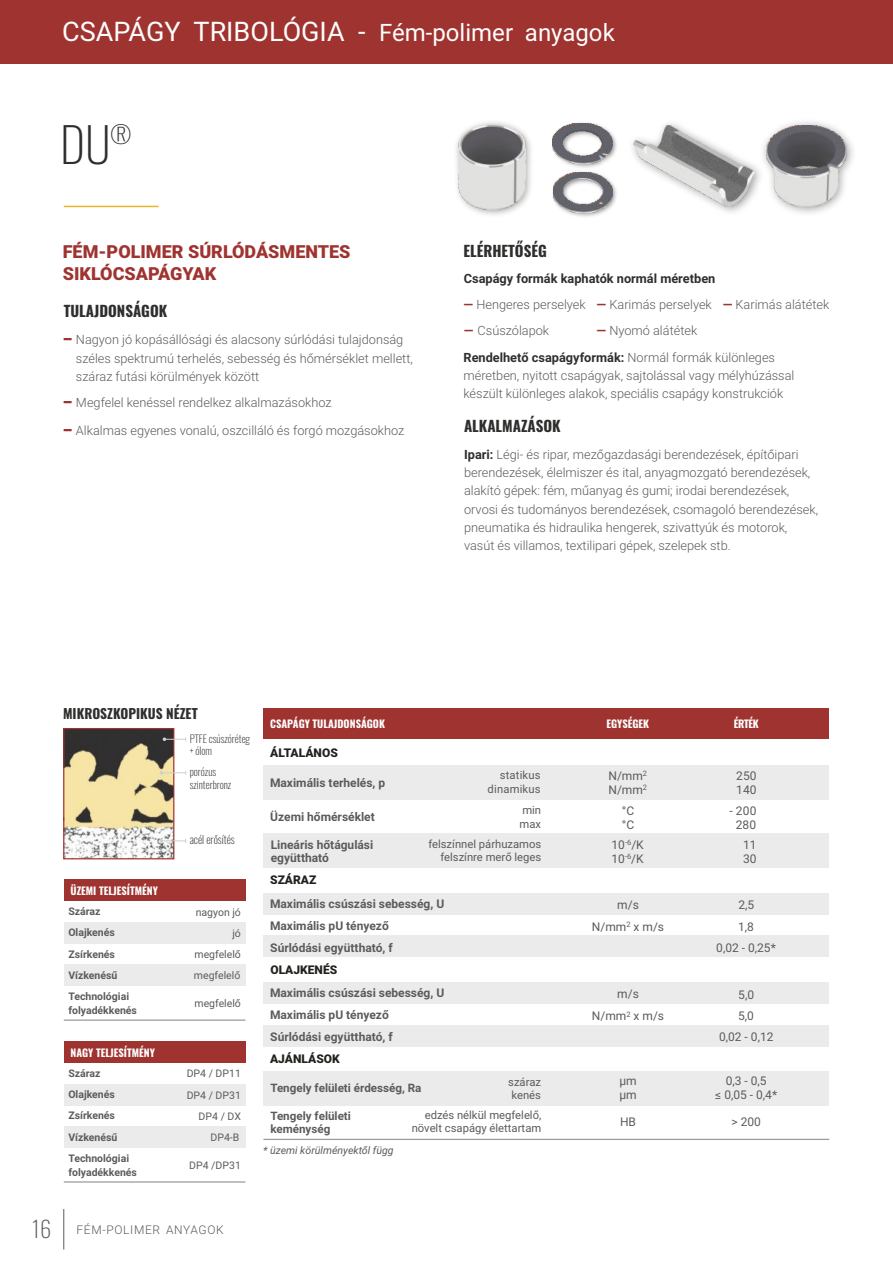
<style>
.page{position:relative;width:893px;height:1263px;background:#fff}
.page>*{position:absolute;margin:0;border:0;box-sizing:border-box;transform-origin:0 0}
.t1{font:200 48px "Oswald";color:#2e2e2d}
.t2{font:27px "Roboto";color:#fefefe}
.t3{font:200 24px "Oswald";color:#2e2e2d}
.t4{font:900 18px/21.6px "Roboto";color:#9f3330}
.t5{font:700 15px "Oswald";color:#2e2e2d}
.t6{font:700 13.5px "Oswald";color:#2e2e2d}
.t7{font:300 12.75px/18.1px "Roboto";color:#5c5b5b}
.t8{font:700 12.75px "Roboto";color:#2e2e2d}
.t9{font:700 12px/21.8px "Roboto";color:#5c5b5b}
.t10{font:12px/14.4px "Roboto";color:#5c5b5b}
.t11{font:900 12px "Roboto";color:#21211d}
.t12{font:300 12px "Roboto";letter-spacing:.055em;color:#5c5b5b}
.t13{font:700 11.7px/12.6px "Roboto";color:#5c5b5b}
.t14{font:11.25px/13.5px "Roboto";color:#5c5b5b;text-align:right}
.t15{font:200 11.1px "Oswald";color:#2e2e2d}
.t16{font:700 10.5px/21.3px "Roboto";color:#5c5b5b}
.t17{font:10.5px/21.3px "Roboto";color:#5c5b5b;text-align:right}
.t18{font:700 10.5px "Oswald";color:#fefefe}
.t19{font:200 10.5px/12.9px "Oswald";color:#2e2e2d}
.t20{font:italic 10.5px "Roboto";color:#5c5b5b}
.t21{font:7.5px "Roboto";color:#5c5b5b}
.s1{font-size:24px}
.s2{font-weight:700;color:#9f3330}
.s3{font-weight:700;color:#2e2e2d}
.s4{font-family:"Oswald";font-weight:200;font-size:22.5px}
</style>
<div class="page">
<img style="left:65px;top:730px;width:107px;height:127px">
<div style="left:263px;top:893px;width:566px;height:21px;background:#ebebeb"></div>
<div style="left:263px;top:982px;width:566px;height:22px;background:#ebebeb"></div>
<div style="left:263px;top:936px;width:566px;height:21px;background:#ebebeb"></div>
<div style="left:263px;top:1025px;width:566px;height:21px;background:#ebebeb"></div>
<div style="left:263px;top:1071px;width:566px;height:34px;background:#ebebeb"></div>
<div style="left:263px;top:834px;width:566px;height:34px;background:#ebebeb"></div>
<div style="left:263px;top:766px;width:566px;height:34px;background:#ebebeb"></div>
<hr style="left:64px;top:206px;width:95px;height:1px;background:#e9b72c">
<div style="left:63px;top:728px;width:111px;height:131px;border:1px solid #9f3330"></div>
<hr style="left:263px;top:1139px;width:566px;height:1px;background:#9c9c9c">
<div style="left:64px;top:1042px;width:181px;height:21px;background:#9f3330"></div>
<svg style="left:160px;top:839px;width:26px;height:4px"></svg>
<svg style="left:160px;top:771px;width:26px;height:4px"></svg>
<svg style="left:163px;top:737px;width:23px;height:4px"></svg>
<div style="left:64px;top:1127px;width:181px;height:21px;background:#ebebeb"></div>
<div style="left:64px;top:1084px;width:181px;height:21px;background:#ebebeb"></div>
<hr style="left:64px;top:1181px;width:181px;height:1px;background:#9c9c9c">
<hr style="left:63px;top:1209px;width:1px;height:40px;background:#5c5b5b">
<img style="left:632px;top:123px;width:113px;height:90px">
<img style="left:633px;top:126px;width:120px;height:80px">
<img style="left:753px;top:122px;width:100px;height:91px">
<img style="left:767px;top:126px;width:79px;height:80px">
<img style="left:456px;top:122px;width:75px;height:93px">
<img style="left:459px;top:125px;width:66px;height:84px">
<img style="left:552px;top:122px;width:65px;height:45px">
<img style="left:553px;top:123px;width:60px;height:40px">
<img style="left:552px;top:167px;width:65px;height:50px">
<img style="left:553px;top:172px;width:59px;height:40px">
<div style="left:0;top:0;width:893px;height:64px;background:#9f3330"></div>
<div style="left:64px;top:965px;width:181px;height:21px;background:#ebebeb"></div>
<div style="left:64px;top:922px;width:181px;height:21px;background:#ebebeb"></div>
<div style="left:64px;top:880px;width:181px;height:21px;background:#9f3330"></div>
<hr style="left:64px;top:1019px;width:181px;height:2px;background:#9c9c9c">
<div style="left:263px;top:708px;width:566px;height:31px;background:#9f3330"></div>
<h2 class="t2" style="left:62px;top:21px;width:554px">CSAPÁGY TRIBOLÓGIA - <span class="s1">Fém-polimer anyagok</span></h2>
<h1 class="t1" style="left:60px;top:111px;width:52px">DU</h1>
<h3 class="t3" style="left:111px;top:118px;width:22px">®</h3>
<h3 class="t4" style="left:63px;top:243px;width:289px">FÉM-POLIMER SÚRLÓDÁSMENTES<br>SIKLÓCSAPÁGYAK</h3>
<p class="t5" style="left:64px;top:300px;width:105px">TULAJDONSÁGOK</p>
<p class="t7" style="left:76px;top:331px;width:338px;line-height:19px;text-indent:-12px"><sup>_</sup> Nagyon jó kopásállósági és alacsony súrlódási tulajdonság széles spektrumú terhelés, sebesség és hőmérséklet mellett,</p>
<p class="t7" style="left:64px;top:364px;width:269px;line-height:26.4px;text-indent:12px">száraz futási körülmények között<br><sup>_</sup> Megfelel kenéssel rendelkez alkalmazásokhoz</p>
<p class="t7" style="left:64px;top:423px;width:342px"><sup>_</sup> Alkalmas egyenes vonalú, oszcilláló és forgó mozgásokhoz</p>
<p class="t5" style="left:463px;top:240px;width:85px">ELÉRHETŐSÉG</p>
<p class="t8" style="left:464px;top:270px;width:253px">Csapágy formák kaphatók normál méretben</p>
<p class="t7" style="left:464px;top:297px;width:124px"><span class="s2">—</span> Hengeres perselyek</p>
<p class="t7" style="left:723px;top:297px;width:108px"><span class="s2">—</span> Karimás alátétek</p>
<p class="t7" style="left:464px;top:323px;width:87px"><span class="s2">—</span> Csúszólapok</p>
<p class="t7" style="left:597px;top:323px;width:102px"><span class="s2">—</span> Nyomó alátétek</p>
<p class="t7" style="left:597px;top:297px;width:117px"><span class="s2">—</span> Karimás perselyek</p>
<p class="t7" style="left:463px;top:350px;width:332px"><span class="s3">Rendelhető csapágyformák:</span> Normál formák különleges méretben, nyitott csapágyak, sajtolással vagy mélyhúzással készült különleges alakok, speciális csapágy konstrukciók</p>
<p class="t5" style="left:464px;top:416px;width:98px">ALKALMAZÁSOK</p>
<p class="t7" style="left:464px;top:447px;width:356px"><span class="s3">Ipari:</span> Légi- és ripar, mezőgazdasági berendezések, építőipari berendezések, élelmiszer és ital, anyagmozgató berendezések, alakító gépek: fém, műanyag és gumi; irodai berendezések, orvosi és tudományos berendezések, csomagoló berendezések, pneumatika és hidraulika hengerek, szivattyúk és motorok, vasút és villamos, textilipari gépek, szelepek stb.</p>
<p class="t6" style="left:63px;top:704px;width:136px">MIKROSZKOPIKUS NÉZET</p>
<p class="t19" style="left:190px;top:732px;width:62px">PTFE csúszóréteg + ólom</p>
<p class="t19" style="left:190px;top:765px;width:43px">porózus szinterbronz</p>
<p class="t15" style="left:190px;top:832px;width:47px">acél erősítés</p>
<p class="t18" style="left:71px;top:883px;width:89px">ÜZEMI TELJESÍTMÉNY</p>
<p class="t16" style="left:68px;top:922px;width:48px">Olajkenés</p>
<p class="t17" style="left:232px;top:923px;width:10px">jó</p>
<p class="t16" style="left:68px;top:943px;width:48px">Zsírkenés</p>
<p class="t17" style="left:195px;top:945px;width:48px">megfelelő</p>
<p class="t16" style="left:68px;top:964px;width:51px">Vízkenésű</p>
<p class="t17" style="left:194px;top:966px;width:48px">megfelelő</p>
<p class="t16" style="left:68px;top:989px;width:70px;line-height:13.8px">Technológiai folyadékkenés</p>
<p class="t17" style="left:195px;top:994px;width:48px">megfelelő</p>
<p class="t16" style="left:68px;top:900px;width:34px">Száraz</p>
<p class="t17" style="left:196px;top:902px;width:47px">nagyon jó</p>
<p class="t18" style="left:71px;top:1045px;width:86px">NAGY TELJESÍTMÉNY</p>
<p class="t16" style="left:68px;top:1062px;width:34px">Száraz</p>
<p class="t16" style="left:68px;top:1083px;width:62px">Olajkenés<br>Zsírkenés<br>Vízkenésű<br>Technológiai</p>
<p class="t16" style="left:68px;top:1161px;width:70px">folyadékkenés</p>
<p class="t17" style="left:187px;top:1064px;width:56px">DP4 / DP11</p>
<p class="t17" style="left:187px;top:1085px;width:56px">DP4 / DP31<br>DP4 / DX<br>DP4-B</p>
<p class="t17" style="left:189px;top:1155px;width:53px">DP4 /DP31</p>
<p class="t18" style="left:270px;top:716px;width:116px">CSAPÁGY TULAJDONSÁGOK</p>
<p class="t18" style="left:606px;top:716px;width:44px">EGYSÉGEK</p>
<p class="t18" style="left:734px;top:716px;width:27px">ÉRTÉK</p>
<p class="t11" style="left:270px;top:748px;width:69px">ÁLTALÁNOS</p>
<p class="t9" style="left:270px;top:771px;width:117px">Maximális terhelés, p</p>
<p class="t9" style="left:270px;top:805px;width:106px">Üzemi hőmérséklet</p>
<p class="t9" style="left:271px;top:837px;width:104px;line-height:13px">Lineáris hőtágulási együttható</p>
<p class="t11" style="left:270px;top:875px;width:48px">SZÁRAZ</p>
<p class="t9" style="left:270px;top:892px;width:176px">Maximális csúszási sebesség, U<br>Maximális pU tényező<br>Súrlódási együttható, f</p>
<p class="t11" style="left:270px;top:965px;width:68px">OLAJKENÉS</p>
<p class="t9" style="left:270px;top:982px;width:176px">Maximális csúszási sebesség, U<br>Maximális pU tényező<br>Súrlódási együttható, f</p>
<p class="t11" style="left:270px;top:1054px;width:71px">AJÁNLÁSOK</p>
<p class="t13" style="left:270px;top:1081px;width:153px">Tengely felületi érdesség, Ra</p>
<p class="t13" style="left:270px;top:1109px;width:82px">Tengely felületi keménység</p>
<p class="t20" style="left:263px;top:1146px;width:132px">* üzemi körülményektől függ</p>
<p class="t14" style="left:488px;top:770px;width:54px">statikus dinamikus</p>
<p class="t14" style="left:520px;top:805px;width:23px;text-align:left">min max</p>
<p class="t14" style="left:428px;top:838px;width:114px">felszínnel párhuzamos felszínre merő leges</p>
<p class="t14" style="left:508px;top:1076px;width:34px;text-align:left">száraz kenés</p>
<p class="t14" style="left:412px;top:1109px;width:131px">edzés nélkül megfelelő, növelt csapágy élettartam</p>
<p class="t10" style="left:608px;top:769px;width:40px">N/mm<sup>2<br></sup>N/mm<sup>2</sup></p>
<p class="t10" style="left:736px;top:769px;width:22px">250<br>140</p>
<p class="t10" style="left:730px;top:804px;width:28px;text-align:center">- 200<br>280</p>
<p class="t10" style="left:622px;top:804px;width:14px">°C °C</p>
<p class="t21" style="left:625px;top:839px;width:8px">-6</p>
<p class="t10" style="left:612px;top:838px;width:34px">10 /K</p>
<p class="t21" style="left:625px;top:854px;width:8px">-6</p>
<p class="t10" style="left:612px;top:853px;width:34px">10 /K</p>
<p class="t10" style="left:743px;top:838px;width:15px">11<br>30</p>
<p class="t10" style="left:617px;top:899px;width:23px">m/s</p>
<p class="t10" style="left:738px;top:899px;width:17px">2,5</p>
<p class="t10" style="left:592px;top:921px;width:74px">N/mm<sup>2</sup> x m/s</p>
<p class="t10" style="left:716px;top:918px;width:61px;line-height:20.4px;text-align:center">1,8<br>0,02 - 0,25*</p>
<p class="t10" style="left:617px;top:988px;width:23px">m/s</p>
<p class="t10" style="left:738px;top:984px;width:17px;line-height:21.9px">5,0<br>5,0</p>
<p class="t10" style="left:719px;top:1030px;width:56px">0,02 - 0,12</p>
<p class="t10" style="left:715px;top:1075px;width:63px;text-align:center">0,3 - 0,5<br>≤ 0,05 - 0,4*</p>
<p class="t10" style="left:731px;top:1116px;width:31px">&gt; 200</p>
<p class="t10" style="left:592px;top:1010px;width:74px">N/mm<sup>2</sup> x m/s</p>
<p class="t10" style="left:619px;top:1075px;width:19px">μm μm</p>
<p class="t10" style="left:620px;top:1116px;width:18px">HB</p>
<p class="t12" style="left:31px;top:1225px;width:194px"><span class="s4">16</span> FÉM-POLIMER ANYAGOK</p>
</div>
